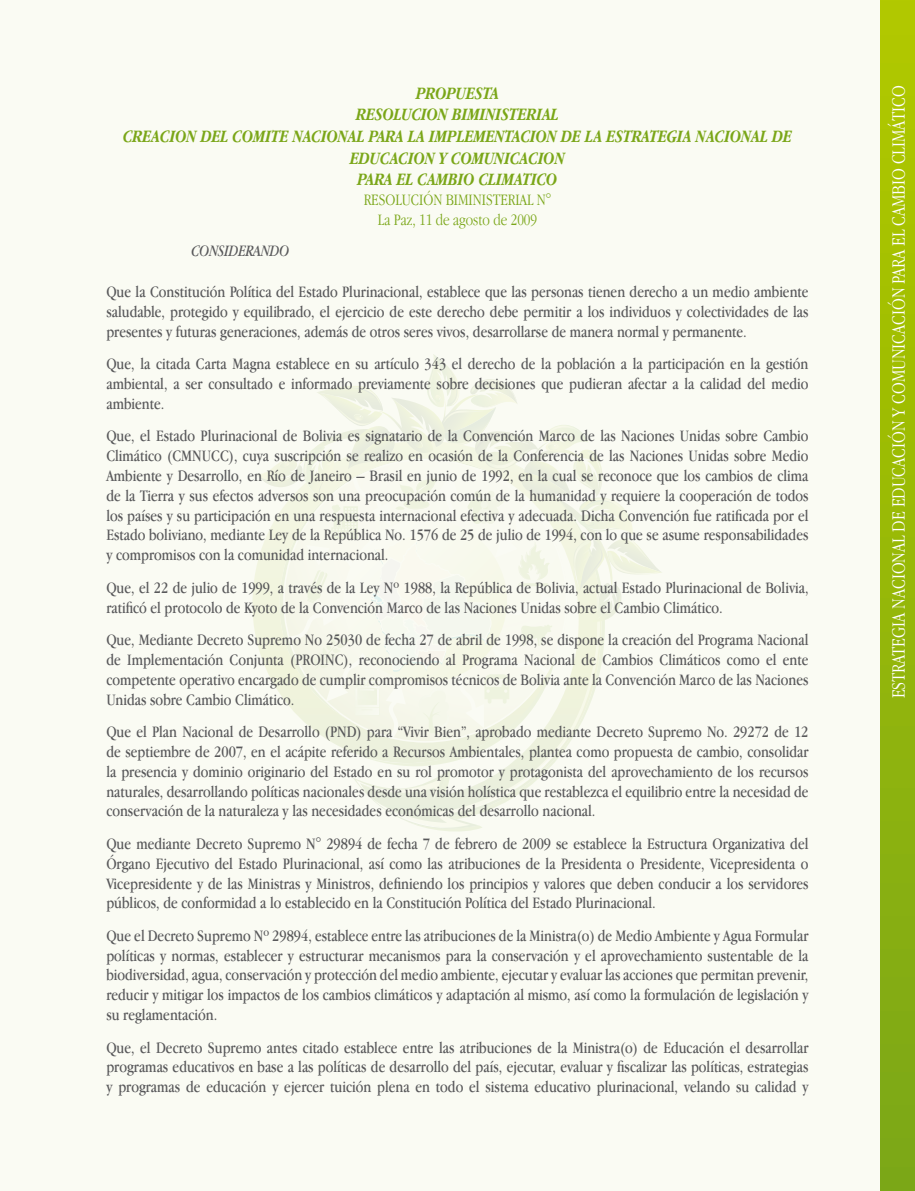
<style>
.page{position:relative;width:915px;height:1191px;background:#fff}
.page>*{position:absolute;margin:0;border:0;box-sizing:border-box;transform-origin:0 0}
.t1{font:300 19.5px "Apple Garamond";color:#fff}
.t2{font:italic 700 18px/21.6px "Apple Garamond";color:#7aa618;text-align:center}
.t3{font:16.5px/19.8px "Apple Garamond";color:#58585a;text-align:justify}
.t4{font:300 16.5px/19.8px "Apple Garamond";color:#7aa618;text-align:center}
.t5{font:italic 16.5px "Apple Garamond";color:#58585a}
</style>
<div class="page">
<div style="left:0;top:0;width:914px;height:1191px;background:#fafbf3"></div>
<svg style="left:256px;top:354px;width:406px;height:478px"></svg>
<div style="left:480px;top:501px;width:7px;height:7px;background:#f4f7ea;border-radius:50%"></div>
<div style="left:880px;top:0;width:34px;height:1191px;background:linear-gradient(to bottom,#b2c900,#7ba718)"></div>
<p class="t2" style="left:123px;top:82px;width:670px">PROPUESTA<br>RESOLUCION BIMINISTERIAL<br>CREACION DEL COMITE NACIONAL PARA LA IMPLEMENTACION DE LA ESTRATEGIA NACIONAL DE EDUCACION Y COMUNICACION<br>PARA EL CAMBIO CLIMATICO</p>
<p class="t4" style="left:363px;top:190px;width:189px">RESOLUCIÓN BIMINISTERIAL N°<br>La Paz, 11 de agosto de 2009</p>
<p class="t5" style="left:191px;top:241px;width:99px">CONSIDERANDO</p>
<p class="t3" style="left:106px;top:281px;width:703px">Que la Constitución Política del Estado Plurinacional, establece que las personas tienen derecho a un medio ambiente saludable, protegido y equilibrado, el ejercicio de este derecho debe permitir a los individuos y colectividades de las presentes y futuras generaciones, además de otros seres vivos, desarrollarse de manera normal y permanente.</p>
<p class="t3" style="left:106px;top:353px;width:703px">Que, la citada Carta Magna establece en su artículo 343 el derecho de la población a la participación en la gestión ambiental, a ser consultado e informado previamente sobre decisiones que pudieran afectar a la calidad del medio ambiente.</p>
<p class="t3" style="left:106px;top:426px;width:703px">Que, el Estado Plurinacional de Bolivia es signatario de la Convención Marco de las Naciones Unidas sobre Cambio Climático (CMNUCC), cuya suscripción se realizo en ocasión de la Conferencia de las Naciones Unidas sobre Medio Ambiente y Desarrollo, en Río de Janeiro – Brasil en junio de 1992, en la cual se reconoce que los cambios de clima de la Tierra y sus efectos adversos son una preocupación común de la humanidad y requiere la cooperación de todos los países y su participación en una respuesta internacional efectiva y adecuada. Dicha Convención fue ratificada por el Estado boliviano, mediante Ley de la República No. 1576 de 25 de julio de 1994, con lo que se asume responsabilidades y compromisos con la comunidad internacional.</p>
<p class="t3" style="left:106px;top:577px;width:703px">Que, el 22 de julio de 1999, a través de la Ley Nº 1988, la República de Bolivia, actual Estado Plurinacional de Bolivia, ratificó el protocolo de Kyoto de la Convención Marco de las Naciones Unidas sobre el Cambio Climático.</p>
<p class="t3" style="left:106px;top:629px;width:703px">Que, Mediante Decreto Supremo No 25030 de fecha 27 de abril de 1998, se dispone la creación del Programa Nacional de Implementación Conjunta (PROINC), reconociendo al Programa Nacional de Cambios Climáticos como el ente competente operativo encargado de cumplir compromisos técnicos de Bolivia ante la Convención Marco de las Naciones Unidas sobre Cambio Climático.</p>
<p class="t3" style="left:106px;top:721px;width:703px">Que el Plan Nacional de Desarrollo (PND) para “Vivir Bien”, aprobado mediante Decreto Supremo No. 29272 de 12 de septiembre de 2007, en el acápite referido a Recursos Ambientales, plantea como propuesta de cambio, consolidar la presencia y dominio originario del Estado en su rol promotor y protagonista del aprovechamiento de los recursos naturales, desarrollando políticas nacionales desde una visión holística que restablezca el equilibrio entre la necesidad de conservación de la naturaleza y las necesidades económicas del desarrollo nacional.</p>
<p class="t3" style="left:106px;top:833px;width:703px">Que mediante Decreto Supremo N° 29894 de fecha 7 de febrero de 2009 se establece la Estructura Organizativa del Órgano Ejecutivo del Estado Plurinacional, así como las atribuciones de la Presidenta o Presidente, Vicepresidenta o Vicepresidente y de las Ministras y Ministros, definiendo los principios y valores que deben conducir a los servidores públicos, de conformidad a lo establecido en la Constitución Política del Estado Plurinacional.</p>
<p class="t3" style="left:106px;top:925px;width:703px">Que el Decreto Supremo Nº 29894, establece entre las atribuciones de la Ministra(o) de Medio Ambiente y Agua Formular políticas y normas, establecer y estructurar mecanismos para la conservación y el aprovechamiento sustentable de la biodiversidad, agua, conservación y protección del medio ambiente, ejecutar y evaluar las acciones que permitan prevenir, reducir y mitigar los impactos de los cambios climáticos y adaptación al mismo, así como la formulación de legislación y su reglamentación.</p>
<p class="t3" style="left:106px;top:1037px;width:703px">Que, el Decreto Supremo antes citado establece entre las atribuciones de la Ministra(o) de Educación el desarrollar programas educativos en base a las políticas de desarrollo del país, ejecutar, evaluar y fiscalizar las políticas, estrategias y programas de educación y ejercer tuición plena en todo el sistema educativo plurinacional, velando su calidad y</p>
<p class="t1" style="left:886px;top:698px;width:613px;rotate:-90deg">Estrategia Nacional de Educación y Comunicación para el Cambio Climático</p>
</div>
